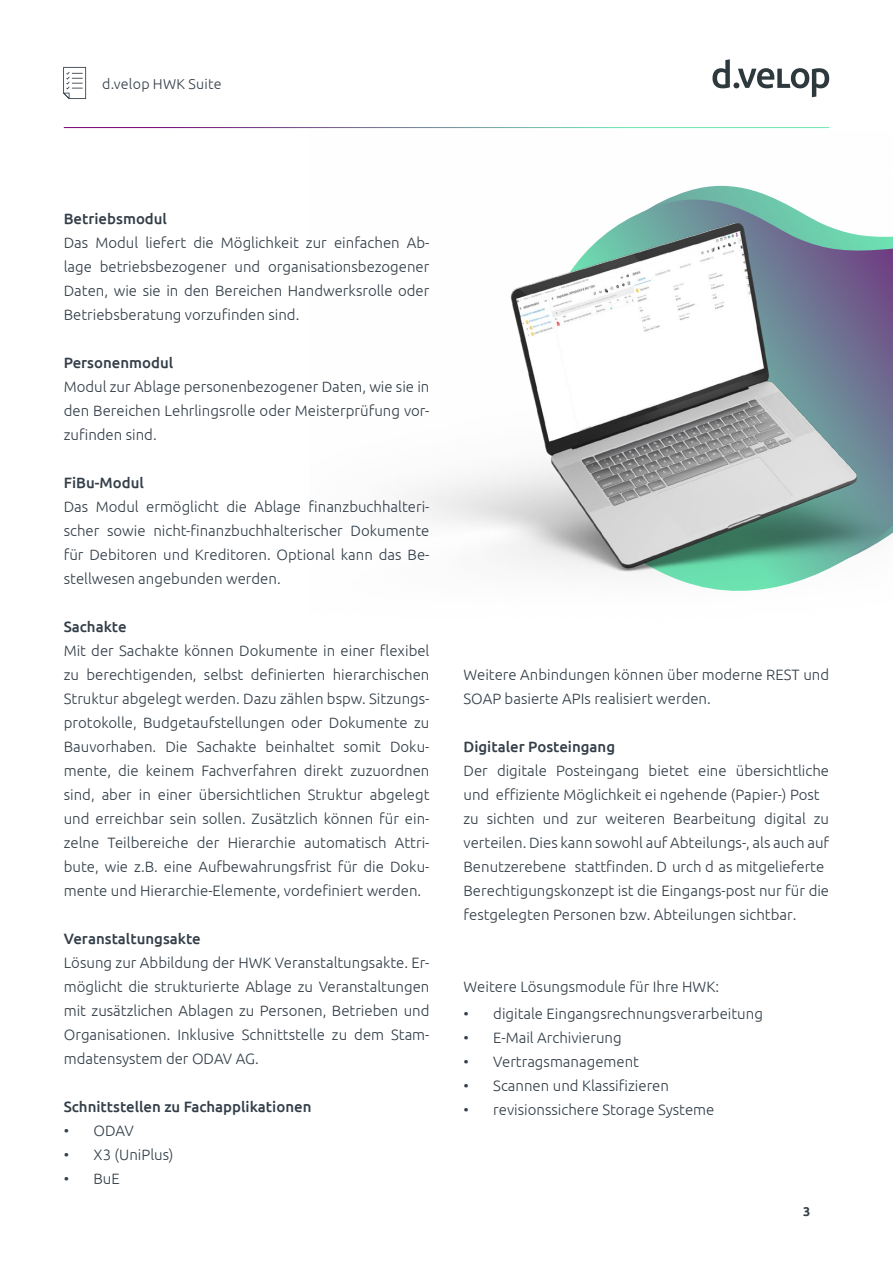
<style>
.page{position:relative;width:893px;height:1263px;background:#fff}
.page>*{position:absolute;margin:0;border:0;box-sizing:border-box;transform-origin:0 0}
.t1{font:300 15px/24px "Ubuntu";color:#333e48;text-align:justify}
.t2{font:500 15px "Ubuntu";color:#333e48}
.t3{font:300 14.25px "Ubuntu";letter-spacing:.02em;color:#333e48}
.t4{font:700 12.75px "Ubuntu";color:#333e48}
</style>
<div class="page">
<svg style="left:712px;top:59px;width:117px;height:38px"></svg>
<svg style="left:63px;top:67px;width:23px;height:32px"></svg>
<img style="left:413px;top:185px;width:480px;height:406px">
<p class="t3" style="left:102px;top:75px;width:121px">d.velop HWK Suite</p>
<p class="t2" style="left:64px;top:209px;width:105px">Betriebsmodul</p>
<p class="t1" style="left:64px;top:230px;width:367px">Das Modul liefert die Möglichkeit zur einfachen Ab&shy;lage betriebsbezogener und organisationsbezogener Daten, wie sie in den Bereichen Handwerksrolle oder Betriebsberatung vorzufinden sind.</p>
<p class="t2" style="left:64px;top:353px;width:111px">Personenmodul</p>
<p class="t1" style="left:64px;top:374px;width:367px">Modul zur Ablage personenbezogener Daten, wie sie in den Bereichen Lehrlingsrolle oder Meisterprüfung vor&shy;zufinden sind.</p>
<p class="t2" style="left:64px;top:473px;width:82px">FiBu-Modul</p>
<p class="t1" style="left:64px;top:494px;width:367px">Das Modul ermöglicht die Ablage finanzbuchhalteri&shy;scher sowie nicht-finanzbuchhalterischer Dokumente für Debitoren und Kreditoren. Optional kann das Be&shy;stellwesen angebunden werden.</p>
<p class="t2" style="left:64px;top:617px;width:64px">Sachakte</p>
<p class="t1" style="left:64px;top:638px;width:367px">Mit der Sachakte können Dokumente in einer flexibel zu berechtigenden, selbst definierten hierarchischen Struktur abgelegt werden. Dazu zählen bspw. Sitzungs&shy;protokolle, Budgetaufstellungen oder Dokumente zu Bauvorhaben. Die Sachakte beinhaltet somit Doku&shy;mente, die keinem Fachverfahren direkt zuzuordnen sind, aber in einer übersichtlichen Struktur abgelegt und erreichbar sein sollen. Zusätzlich können für ein&shy;zelne Teilbereiche der Hierarchie automatisch Attri&shy;bute, wie z.B. eine Aufbewahrungsfrist für die Doku&shy;mente und Hierarchie-Elemente, vordefiniert werden.</p>
<p class="t2" style="left:64px;top:929px;width:139px">Veranstaltungsakte</p>
<p class="t1" style="left:64px;top:950px;width:367px">Lösung zur Abbildung der HWK Veranstaltungsakte. Er&shy;möglicht die strukturierte Ablage zu Veranstaltungen mit zusätzlichen Ablagen zu Personen, Betrieben und Organisationen. Inklusive Schnittstelle zu dem Stam&shy;mdatensystem der ODAV AG.</p>
<p class="t2" style="left:64px;top:1097px;width:249px">Schnittstellen zu Fachapplikationen</p>
<p class="t1" style="left:64px;top:1118px;width:72px">• ODAV</p>
<p class="t1" style="left:64px;top:1142px;width:111px">• X3 (UniPlus)</p>
<p class="t1" style="left:64px;top:1166px;width:58px">• BuE</p>
<p class="t1" style="left:463px;top:662px;width:367px">Weitere Anbindungen können über moderne REST und<br>SOAP basierte APIs realisiert werden.</p>
<p class="t2" style="left:463px;top:737px;width:153px">Digitaler Posteingang</p>
<p class="t1" style="left:463px;top:758px;width:367px;text-align:left">Der digitale Posteingang bietet eine übersichtliche und effiziente Möglichkeit ei ngehende (Papier-) Post zu sichten und zur weiteren Bearbeitung digital zu verteilen. Dies kann sowohl auf Abteilungs-, als auch auf Benutzerebene stattfinden. D urch d as mitgelieferte Berechtigungskonzept ist die Eingangs-post nur für die festgelegten Personen bzw. Abteilungen sichtbar.</p>
<p class="t1" style="left:463px;top:974px;width:257px">Weitere Lösungsmodule für Ihre HWK:</p>
<p class="t1" style="left:463px;top:1001px;width:301px">• digitale Eingangsrechnungsverarbeitung</p>
<p class="t1" style="left:463px;top:1025px;width:160px">• E-Mail Archivierung</p>
<p class="t1" style="left:463px;top:1049px;width:177px">• Vertragsmanagement</p>
<p class="t1" style="left:463px;top:1073px;width:207px">• Scannen und Klassifizieren</p>
<p class="t1" style="left:463px;top:1097px;width:252px">• revisionssichere Storage Systeme</p>
<p class="t4" style="left:803px;top:1203px;width:9px">3</p>
</div>
